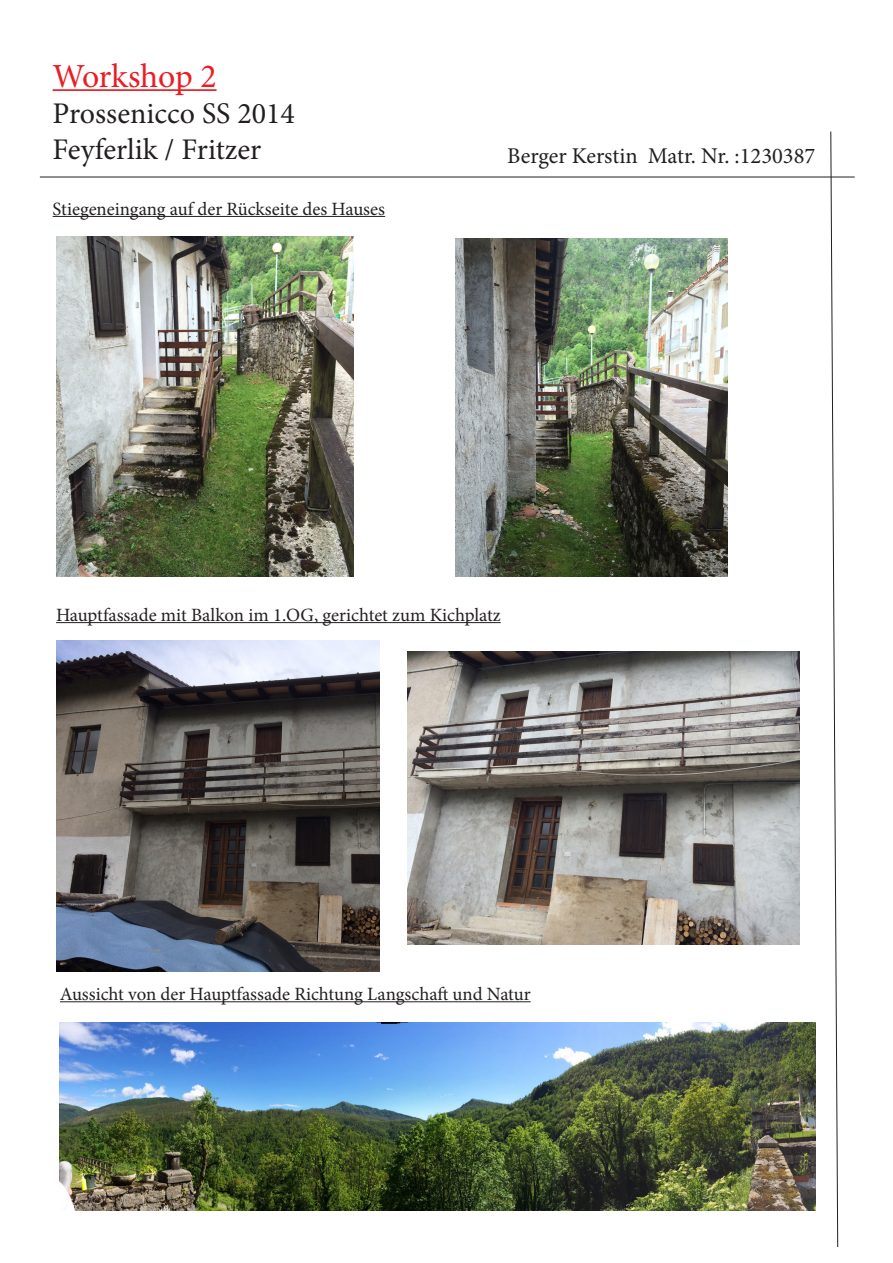
<style>
.page{position:relative;width:893px;height:1263px;background:#fff}
.page>*{position:absolute;margin:0;border:0;box-sizing:border-box;transform-origin:0 0}
.t1{font:33.75px "Minion Pro";letter-spacing:-.005em;color:#eb1d23}
.t2{font:30px "Minion Pro";color:#231f20}
.t3{font:22.5px "Minion Pro";color:#231f20}
.t4{font:18.75px "Minion Pro";letter-spacing:-.005em;color:#231f20}
</style>
<div class="page">
<hr style="left:53px;top:89px;width:164px;height:2px;background:#eb1d23">
<hr style="left:40px;top:177px;width:815px;height:1px;background:#231f20">
<img style="left:56px;top:236px;width:298px;height:341px">
<img style="left:456px;top:239px;width:272px;height:338px">
<img style="left:56px;top:640px;width:323px;height:331px">
<img style="left:407px;top:651px;width:393px;height:294px">
<img style="left:60px;top:1022px;width:755px;height:189px">
<svg style="left:830px;top:131px;width:8px;height:1116px"></svg>
<hr style="left:53px;top:216px;width:332px;height:1px;background:#231f20">
<hr style="left:56px;top:622px;width:445px;height:1px;background:#231f20">
<hr style="left:60px;top:1001px;width:471px;height:1px;background:#231f20">
<p class="t1" style="left:53px;top:53px;width:165px">Workshop 2</p>
<p class="t2" style="left:53px;top:93px;width:244px">Prossenicco SS 2014</p>
<p class="t2" style="left:53px;top:129px;width:210px">Feyferlik / Fritzer</p>
<p class="t3" style="left:507px;top:141px;width:310px">Berger Kerstin Matr. Nr. :1230387</p>
<p class="t4" style="left:53px;top:196px;width:334px">Stiegeneingang auf der Rückseite des Hauses</p>
<p class="t4" style="left:56px;top:602px;width:446px">Hauptfassade mit Balkon im 1.OG, gerichtet zum Kichplatz</p>
<p class="t4" style="left:60px;top:981px;width:472px">Aussicht von der Hauptfassade Richtung Langschaft und Natur</p>
</div>
